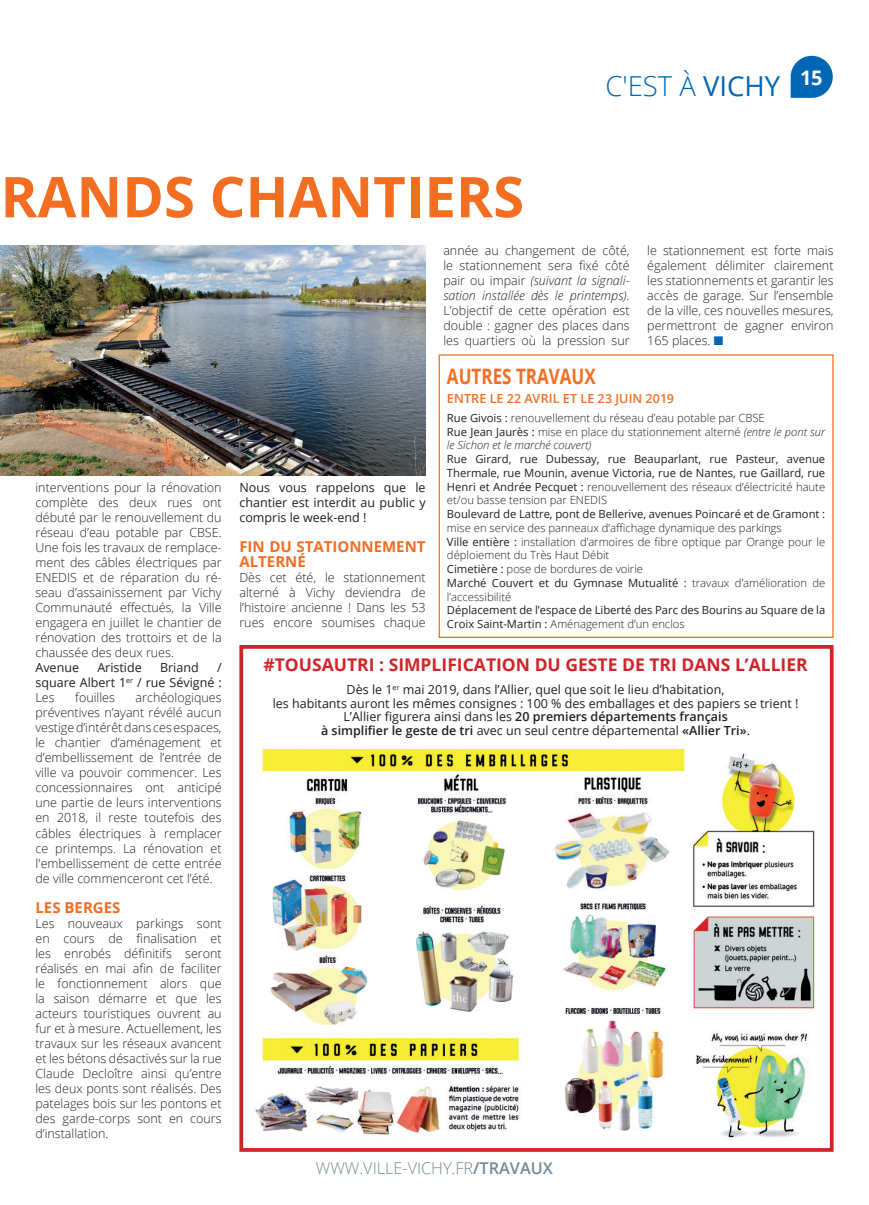
<style>
.page{position:relative;width:869px;height:1205px;background:#fff}
.page>*{position:absolute;margin:0;border:0;box-sizing:border-box;transform-origin:0 0}
.t1{font:700 56.25px "Open Sans";color:#f36e21}
.t2{font:300 27.5px "Open Sans";color:#0166b3}
.t3{font:700 21.25px "Open Sans";color:#f36e21;scale:.8 1}
.t4{font:700 17.5px "Open Sans";color:#d1232a}
.t5{font:300 16.25px "Open Sans";color:#738a95}
.t6{font:700 15px/15px "Open Sans";color:#f36e21}
.t7{font:300 12.5px/15px "Open Sans";color:#231f20;text-align:justify}
.t8{font:12.5px/15px "Open Sans";color:#231f20;text-align:justify}
.t9{font:600 12.5px "Open Sans";letter-spacing:.01em;color:#f36e21}
.t10{font:300 11.25px/13.8px "Open Sans";color:#231f20}
.t11{font:11.25px/13.8px "Open Sans";color:#231f20;text-align:justify}
.s1{font-weight:400}
.s2{font-weight:300}
.s3{font-style:italic}
.s4{color:#0166b3}
.s5{font-weight:600}
</style>
<div class="page">
<div style="left:438px;top:354px;width:395px;height:284px;border:1px solid #f36e21"></div>
<svg style="left:790px;top:56px;width:42px;height:42px"></svg>
<img style="left:255px;top:748px;width:560px;height:390px">
<div style="left:239px;top:645px;width:594px;height:507px;border:4px solid #d1232a"></div>
<img style="left:0;top:245px;width:425px;height:230px">
<h1 class="t1" style="left:0;top:157px;width:525px">RANDS CHANTIERS</h1>
<h2 class="t2" style="left:605px;top:67px;width:218px">C'EST À <span class="s1">VICHY</span> <sup>15</sup></h2>
<p class="t7" style="left:35px;top:480px;width:188px">interventions pour la rénovation complète des deux rues ont débuté par le renouvellement du réseau d’eau potable par CBSE.<br>Une fois les travaux de remplace&shy;ment des câbles électriques par ENEDIS et de réparation du ré&shy;seau d’assainissement par Vichy Communauté effectués, la Ville engagera en juillet le chantier de rénovation des trottoirs et de la chaussée des deux rues.</p>
<p class="t8" style="left:35px;top:660px;width:45px">Avenue</p>
<p class="t8" style="left:97px;top:660px;width:46px">Aristide</p>
<p class="t8" style="left:160px;top:660px;width:40px">Briand</p>
<p class="t8" style="left:35px;top:660px;width:188px;text-indent:181px">/ square Albert 1<sup>er</sup> / rue Sévigné :<br><span class="s2">Les</span></p>
<p class="t7" style="left:35px;top:690px;width:188px;text-indent:100px">archéologiques préventives n’ayant révélé aucun vestige d’intérêt dans ces espaces, le chantier d’aménagement et d’embellissement de l’entrée de ville va pouvoir commencer. Les concessionnaires ont anticipé une partie de leurs interventions en 2018, il reste toutefois des câbles électriques à remplacer ce printemps. La rénovation et l'embellissement de cette entrée de ville commenceront cet l’été.</p>
<p class="t6" style="left:35px;top:899px;width:86px">LES BERGES</p>
<p class="t7" style="left:35px;top:915px;width:188px">Les nouveaux parkings sont en cours de finalisation et les enrobés définitifs seront réalisés en mai afin de faciliter le fonctionnement alors que la saison démarre et que les acteurs touristiques ouvrent au fur et à mesure. Actuellement, les travaux sur les réseaux avancent et les bétons désactivés sur la rue Claude Decloître ainsi qu’entre les deux ponts sont réalisés. Des patelages bois sur les pontons et des garde-corps sont en cours d’installation.</p>
<p class="t7" style="left:75px;top:690px;width:41px">fouilles</p>
<p class="t8" style="left:239px;top:480px;width:188px">Nous vous rappelons que le chantier est interdit au public y compris le week-end !</p>
<p class="t6" style="left:239px;top:539px;width:188px">FIN DU STATIONNEMENT<br>ALTERNÉ</p>
<p class="t7" style="left:239px;top:570px;width:188px">Dès cet été, le stationnement alterné à Vichy deviendra de l’histoire ancienne ! Dans les 53 rues encore soumises chaque</p>
<p class="t7" style="left:443px;top:242px;width:188px">année au changement de côté, le stationnement sera fixé côté pair ou impair <span class="s3">(suivant la signali&shy;sation installée dès le printemps)</span>.<br>L’objectif de cette opération est double : gagner des places dans les quartiers où la pression sur</p>
<p class="t7" style="left:647px;top:242px;width:188px">le stationnement est forte mais également délimiter clairement les stationnements et garantir les accès de garage. Sur l’ensemble de la ville, ces nouvelles mesures, permettront de gagner environ 165 places. <span class="s4">■</span></p>
<h3 class="t3" style="left:447px;top:362px;width:187px">AUTRES TRAVAUX</h3>
<p class="t9" style="left:447px;top:390px;width:228px">ENTRE LE 22 AVRIL ET LE 23 JUIN 2019</p>
<p class="t10" style="left:447px;top:411px;width:379px"><span class="s1">Rue Givois :</span> renouvellement du réseau d’eau potable par CBSE<br><span class="s1">Rue Jean Jaurès :</span> mise en place du stationnement alterné <span class="s3">(entre le pont sur le Sichon et le marché couvert)</span></p>
<p class="t11" style="left:447px;top:452px;width:379px">Rue Girard, rue Dubessay, rue Beauparlant, rue Pasteur, avenue Thermale, rue Mounin, avenue Victoria, rue de Nantes, rue Gaillard, rue Henri et Andrée Pecquet : <span class="s2">renouvellement des réseaux d’électricité haute et/ou basse tension par ENEDIS</span></p>
<p class="t11" style="left:447px;top:507px;width:379px">Boulevard de Lattre, pont de Bellerive, avenues Poincaré et de Gramont :</p>
<p class="t10" style="left:447px;top:521px;width:379px">mise en service des panneaux d’affichage dynamique des parkings<br><span class="s1">Ville entière :</span> installation d’armoires de fibre optique par Orange pour le déploiement du Très Haut Débit<br><span class="s1">Cimetière :</span> pose de bordures de voirie<br><span class="s1">Marché Couvert et du Gymnase Mutualité :</span> travaux d’amélioration de l’accessibilité</p>
<p class="t11" style="left:447px;top:603px;width:379px">Déplacement de l’espace de Liberté des Parc des Bourins au Square de la<br>Croix Saint-Martin : <span class="s2">Aménagement d’un enclos</span></p>
<h3 class="t4" style="left:263px;top:652px;width:545px">#TOUSAUTRI : SIMPLIFICATION DU GESTE DE TRI DANS L’ALLIER</h3>
<p class="t8" style="left:272px;top:682px;width:527px;line-height:13.8px;text-align:center">Dès le 1<sup>er</sup> mai 2019, dans l’Allier, quel que soit le lieu d’habitation,<br>les habitants auront les mêmes consignes : 100 % des emballages et des papiers se trient !<br>L’Allier figurera ainsi dans les <span class="s5">20 premiers départements français<br>à simplifier le geste de tri</span> avec un seul centre départemental <span class="s5">«Allier Tri»</span>.</p>
<h3 class="t5" style="left:316px;top:1157px;width:238px">WWW.VILLE-VICHY.FR<span class="s5">/TRAVAUX</span></h3>
</div>
